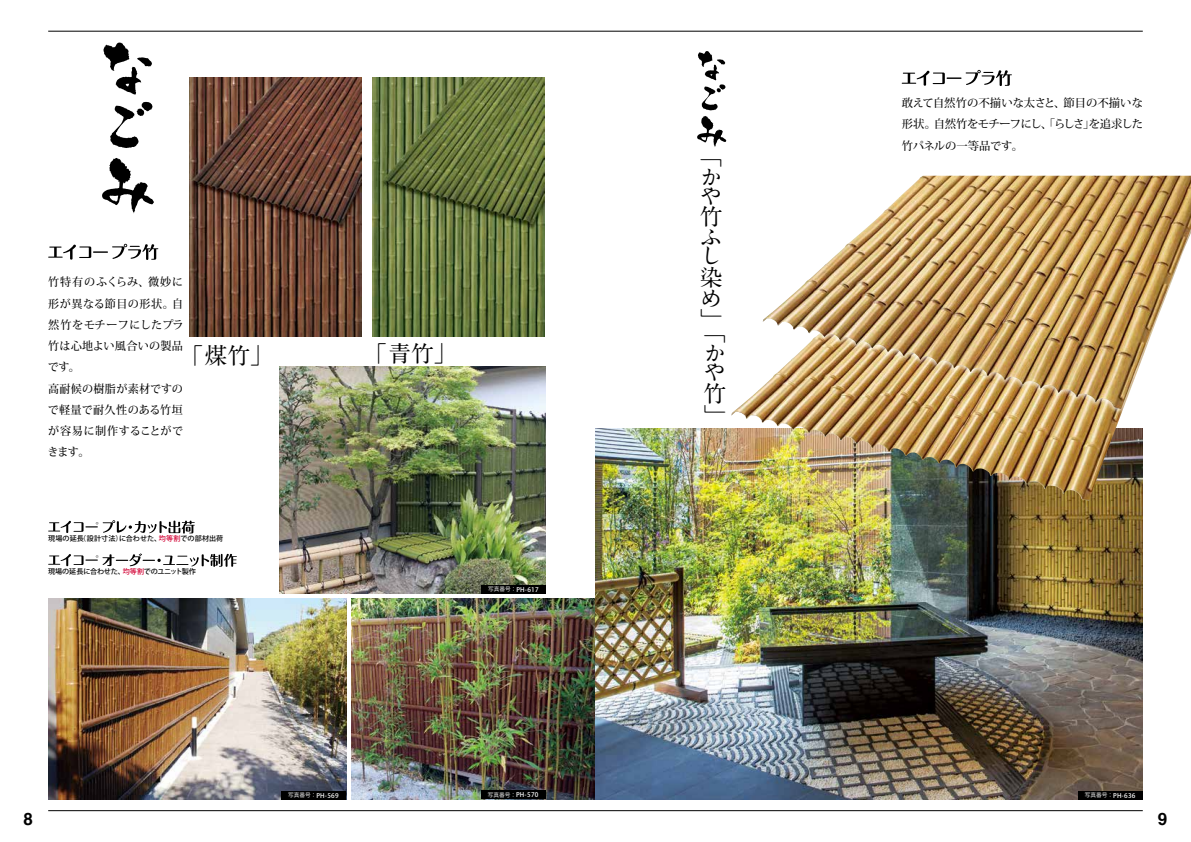
<style>
.page{position:relative;width:1191px;height:842px;background:#fff}
.page>*{position:absolute;margin:0;border:0;box-sizing:border-box;transform-origin:0 0}
.t1{font:700 22.7px/20.3px "A1 Mincho Std";color:#000;text-align:justify}
.t2{font:700 17px "Helvetica";color:#000}
.t3{font:500 11.3px/21.3px "Koz Min Pro";letter-spacing:.025em;color:#000}
.t4{font:500 11.3px/21.3px "Koz Min Pro";letter-spacing:.005em;color:#000;text-align:justify}
.t5{font:500 7.1px "Koz Go Pro";color:#000}
.t6{font:500 7.1px "Koz Go Pro";letter-spacing:-.03em;color:#000}
.t7{font:500 6.4px "Koz Go Pro";letter-spacing:.025em;color:#fff}
.s1{color:#d20033}
.s2{font-weight:400;font-size:5.7px}
</style>
<div class="page">
<hr style="left:48px;top:31px;width:1094px;height:1px;background:#000">
<hr style="left:48px;top:810px;width:1094px;height:1px;background:#000">
<img style="left:279px;top:366px;width:267px;height:227px">
<img style="left:189px;top:78px;width:172px;height:259px">
<img style="left:373px;top:78px;width:171px;height:259px">
<img style="left:48px;top:599px;width:298px;height:200px">
<img style="left:351px;top:599px;width:244px;height:200px">
<img style="left:595px;top:428px;width:547px;height:371px">
<img style="left:731px;top:392px;width:237px;height:76px">
<div style="left:756px;top:169px;width:435px;height:247px;background:#fff;opacity:.75"></div>
<img style="left:763px;top:176px;width:214px;height:197px">
<svg style="left:103px;top:43px;width:49px;height:52px"></svg>
<svg style="left:110px;top:102px;width:42px;height:46px"></svg>
<svg style="left:102px;top:158px;width:52px;height:55px"></svg>
<svg style="left:698px;top:51px;width:27px;height:59px"></svg>
<svg style="left:697px;top:116px;width:29px;height:31px"></svg>
<svg style="left:48px;top:520px;width:147px;height:14px"></svg>
<svg style="left:48px;top:553px;width:189px;height:14px"></svg>
<svg style="left:901px;top:70px;width:110px;height:16px"></svg>
<svg style="left:48px;top:244px;width:110px;height:16px"></svg>
<div style="left:281px;top:791px;width:65px;height:8px;background:#000"></div>
<div style="left:481px;top:791px;width:64px;height:8px;background:#000"></div>
<div style="left:1077px;top:791px;width:65px;height:8px;background:#000"></div>
<div style="left:481px;top:585px;width:65px;height:8px;background:#000"></div>
<p class="t3" style="left:48px;top:271px;width:137px">竹特有のふくらみ、微妙に形が異なる節目の形状。自然竹をモチーフにしたプラ竹は心地よい風合いの製品です。<br>高耐候の樹脂が素材ですので軽量で耐久性のある竹垣が容易に制作することができます。</p>
<h1 class="t1" style="left:180px;top:343px;width:94px">「煤竹」</h1>
<h1 class="t1" style="left:364px;top:340px;width:94px">「青竹」</h1>
<p class="t5" style="left:48px;top:533px;width:177px">現場の延長（設計寸法）に合わせた、<span class="s1">均等割</span>での部材出荷</p>
<p class="t6" style="left:48px;top:567px;width:149px">現場の延長に合わせた、<span class="s1">均等割</span>でのユニット製作</p>
<p class="t7" style="left:488px;top:585px;width:52px"><span class="s2">写真番号 ：</span> PH-617</p>
<h1 class="t1" style="left:700px;top:143px;width:23px;line-height:20.7px">「か</h1>
<h1 class="t1" style="left:700px;top:182px;width:23px">や竹ふし</h1>
<h1 class="t1" style="left:700px;top:264px;width:24px;line-height:20.9px">染め」</h1>
<h1 class="t1" style="left:703px;top:319px;width:23px;line-height:20.7px">「か</h1>
<h1 class="t1" style="left:703px;top:357px;width:23px;line-height:22.2px">や竹」</h1>
<p class="t4" style="left:901px;top:92px;width:243px">敢えて自然竹の不揃いな太さと、節目の不揃いな形状。自然竹をモチーフにし、「らしさ」を追求した竹パネルの一等品です。</p>
<p class="t7" style="left:288px;top:791px;width:52px"><span class="s2">写真番号 ：</span> PH-569</p>
<p class="t7" style="left:488px;top:791px;width:52px"><span class="s2">写真番号 ：</span> PH-570</p>
<p class="t7" style="left:1085px;top:791px;width:52px"><span class="s2">写真番号 ：</span> PH-636</p>
<h2 class="t2" style="left:24px;top:806px;width:11px">8</h2>
<h2 class="t2" style="left:1157px;top:806px;width:11px">9</h2>
</div>
